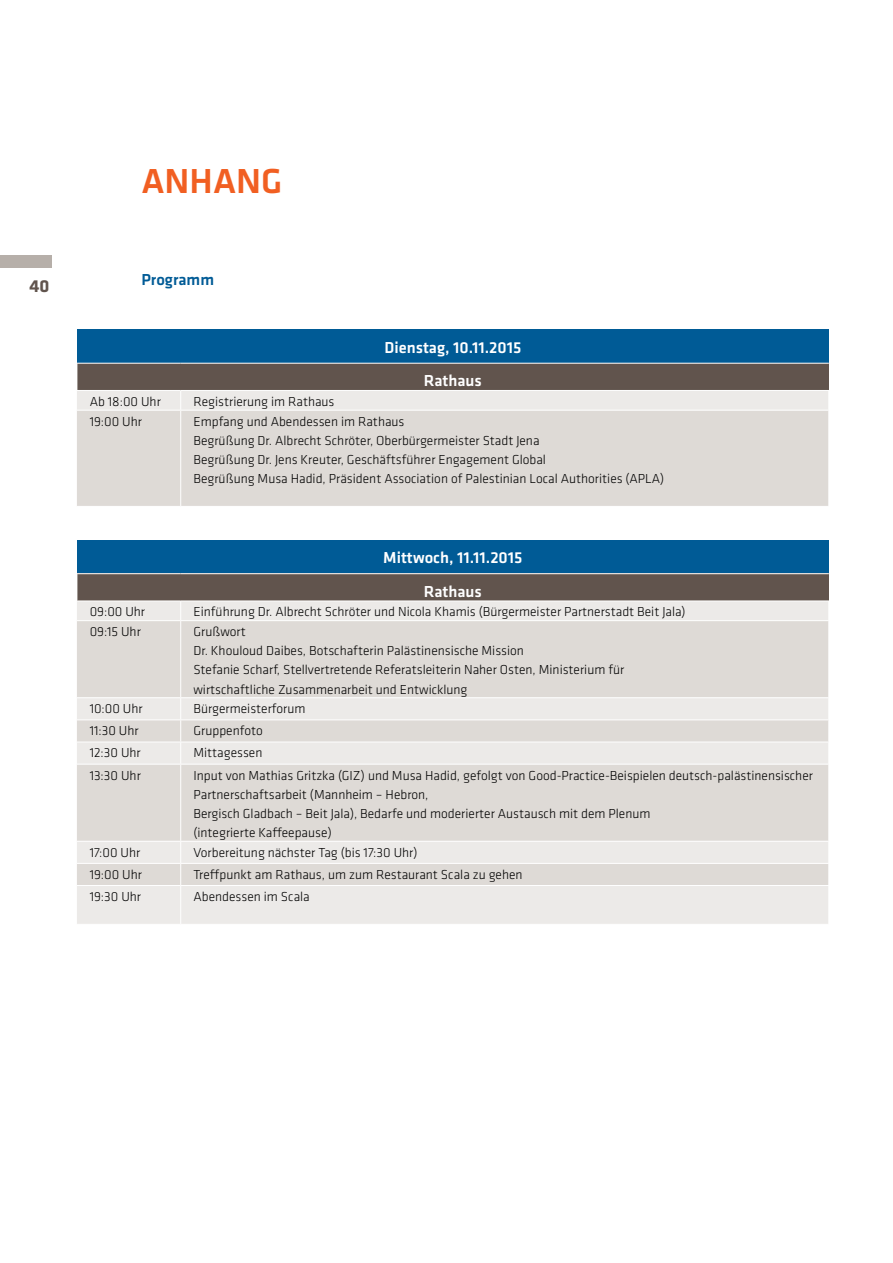
<style>
.page{position:relative;width:893px;height:1263px;background:#fff}
.page>*{position:absolute;margin:0;border:0;box-sizing:border-box;transform-origin:0 0}
.t1{font:500 36px "Klavika Basic";color:#f15f22}
.t2{font:700 18px "Klavika Basic";color:#61544d}
.Kastenheads{font:500 16.5px "Klavika Basic";color:#fff}
.t3{font:500 16.5px "Klavika Basic";color:#005b96}
.Tabellentext{font:300 13.5px/19.2px "Klavika Basic";color:#000}
</style>
<div class="page">
<div style="left:0;top:255px;width:51px;height:13px;background:#b6afa9"></div>
<div style="left:77px;top:330px;width:752px;height:33px;background:#005b96"></div>
<div style="left:77px;top:411px;width:751px;height:95px;background:#dedad6"></div>
<hr style="left:180px;top:410px;width:1px;height:96px;background:#fff">
<svg style="left:77px;top:364px;width:752px;height:46px;background:#9e9691"></svg>
<div style="left:77px;top:540px;width:752px;height:34px;background:#005b96"></div>
<div style="left:77px;top:574px;width:752px;height:27px;background:#61544d"></div>
<div style="left:77px;top:602px;width:751px;height:322px;background:#eceae8"></div>
<svg style="left:77px;top:621px;width:751px;height:264px;background:#e1deda"></svg>
<hr style="left:180px;top:621px;width:1px;height:76px;background:#fff">
<hr style="left:77px;top:697px;width:104px;height:1px;background:#fff">
<hr style="left:181px;top:697px;width:648px;height:1px;background:#fff">
<hr style="left:77px;top:719px;width:104px;height:1px;background:#fff">
<hr style="left:181px;top:719px;width:648px;height:1px;background:#fff">
<hr style="left:77px;top:742px;width:104px;height:1px;background:#fff">
<hr style="left:181px;top:742px;width:648px;height:1px;background:#fff">
<svg style="left:180px;top:698px;width:1px;height:66px"></svg>
<hr style="left:77px;top:764px;width:104px;height:1px;background:#fff">
<hr style="left:181px;top:764px;width:648px;height:1px;background:#fff">
<hr style="left:180px;top:764px;width:1px;height:77px;background:#fff">
<hr style="left:77px;top:841px;width:104px;height:1px;background:#fff">
<hr style="left:181px;top:841px;width:648px;height:1px;background:#fff">
<hr style="left:77px;top:863px;width:104px;height:1px;background:#fff">
<hr style="left:181px;top:863px;width:648px;height:1px;background:#fff">
<svg style="left:180px;top:842px;width:1px;height:43px"></svg>
<hr style="left:77px;top:885px;width:104px;height:1px;background:#fff">
<hr style="left:181px;top:885px;width:648px;height:1px;background:#fff">
<hr style="left:180px;top:886px;width:1px;height:38px;background:#fff">
<svg style="left:828px;top:720px;width:1px;height:22px"></svg>
<svg style="left:828px;top:864px;width:1px;height:21px"></svg>
<svg style="left:77px;top:574px;width:1px;height:27px"></svg>
<hr style="left:77px;top:573px;width:104px;height:1px;background:#fff">
<hr style="left:181px;top:573px;width:648px;height:1px;background:#fff">
<hr style="left:77px;top:620px;width:104px;height:1px;background:#fff">
<svg style="left:180px;top:602px;width:1px;height:18px"></svg>
<hr style="left:181px;top:620px;width:648px;height:1px;background:#fff">
<h2 class="t2" style="left:29px;top:273px;width:21px">40</h2>
<h1 class="t1" style="left:141px;top:157px;width:142px">ANHANG</h1>
<h2 class="t3" style="left:141px;top:269px;width:74px">Programm</h2>
<p class="Kastenheads" style="left:384px;top:336px;width:138px">Dienstag, 10.11.2015</p>
<p class="Kastenheads" style="left:424px;top:370px;width:60px">Rathaus</p>
<p class="Tabellentext" style="left:90px;top:392px;width:73px">Ab 18:00 Uhr</p>
<p class="Tabellentext" style="left:193px;top:392px;width:143px">Registrierung im Rathaus</p>
<p class="Tabellentext" style="left:90px;top:411px;width:54px">19:00 Uhr</p>
<p class="Tabellentext" style="left:193px;top:411px;width:212px">Empfang und Abendessen im Rathaus</p>
<p class="Tabellentext" style="left:193px;top:430px;width:348px">Begrüßung Dr. Albrecht Schröter, Oberbürgermeister Stadt Jena</p>
<p class="Tabellentext" style="left:193px;top:450px;width:354px">Begrüßung Dr. Jens Kreuter, Geschäftsführer Engagement Global</p>
<p class="Tabellentext" style="left:193px;top:469px;width:472px">Begrüßung Musa Hadid, Präsident Association of Palestinian Local Authorities (APLA)</p>
<p class="Kastenheads" style="left:383px;top:546px;width:141px">Mittwoch, 11.11.2015</p>
<p class="Kastenheads" style="left:424px;top:580px;width:60px">Rathaus</p>
<p class="Tabellentext" style="left:90px;top:602px;width:57px">09:00 Uhr</p>
<p class="Tabellentext" style="left:193px;top:602px;width:494px">Einführung Dr. Albrecht Schröter und Nicola Khamis (Bürgermeister Partnerstadt Beit Jala)</p>
<p class="Tabellentext" style="left:90px;top:622px;width:53px">09:15 Uhr</p>
<p class="Tabellentext" style="left:193px;top:622px;width:54px">Grußwort</p>
<p class="Tabellentext" style="left:193px;top:641px;width:332px">Dr. Khouloud Daibes, Botschafterin Palästinensische Mission</p>
<p class="Tabellentext" style="left:193px;top:660px;width:432px">Stefanie Scharf, Stellvertretende Referatsleiterin Naher Osten, Ministerium für</p>
<p class="Tabellentext" style="left:193px;top:679px;width:276px">wirtschaftliche Zusammenarbeit und Entwicklung</p>
<p class="Tabellentext" style="left:90px;top:699px;width:55px">10:00 Uhr</p>
<p class="Tabellentext" style="left:193px;top:699px;width:114px">Bürgermeisterforum</p>
<p class="Tabellentext" style="left:90px;top:721px;width:51px">11:30 Uhr</p>
<p class="Tabellentext" style="left:193px;top:721px;width:71px">Gruppenfoto</p>
<p class="Tabellentext" style="left:90px;top:743px;width:53px">12:30 Uhr</p>
<p class="Tabellentext" style="left:193px;top:743px;width:70px">Mittagessen</p>
<p class="Tabellentext" style="left:90px;top:765px;width:53px">13:30 Uhr</p>
<p class="Tabellentext" style="left:193px;top:765px;width:621px">Input von Mathias Gritzka (GIZ) und Musa Hadid, gefolgt von Good-Practice-Beispielen deutsch-palästinensischer<br>Partnerschaftsarbeit (Mannheim – Hebron,</p>
<p class="Tabellentext" style="left:193px;top:804px;width:459px">Bergisch Gladbach – Beit Jala), Bedarfe und moderierter Austausch mit dem Plenum</p>
<p class="Tabellentext" style="left:193px;top:823px;width:140px">(integrierte Kaffeepause)</p>
<p class="Tabellentext" style="left:90px;top:842px;width:52px">17:00 Uhr</p>
<p class="Tabellentext" style="left:193px;top:842px;width:226px">Vorbereitung nächster Tag (bis 17:30 Uhr)</p>
<p class="Tabellentext" style="left:90px;top:865px;width:54px">19:00 Uhr</p>
<p class="Tabellentext" style="left:193px;top:865px;width:331px">Treffpunkt am Rathaus, um zum Restaurant Scala zu gehen</p>
<p class="Tabellentext" style="left:90px;top:887px;width:53px">19:30 Uhr</p>
<p class="Tabellentext" style="left:193px;top:887px;width:118px">Abendessen im Scala</p>
</div>
